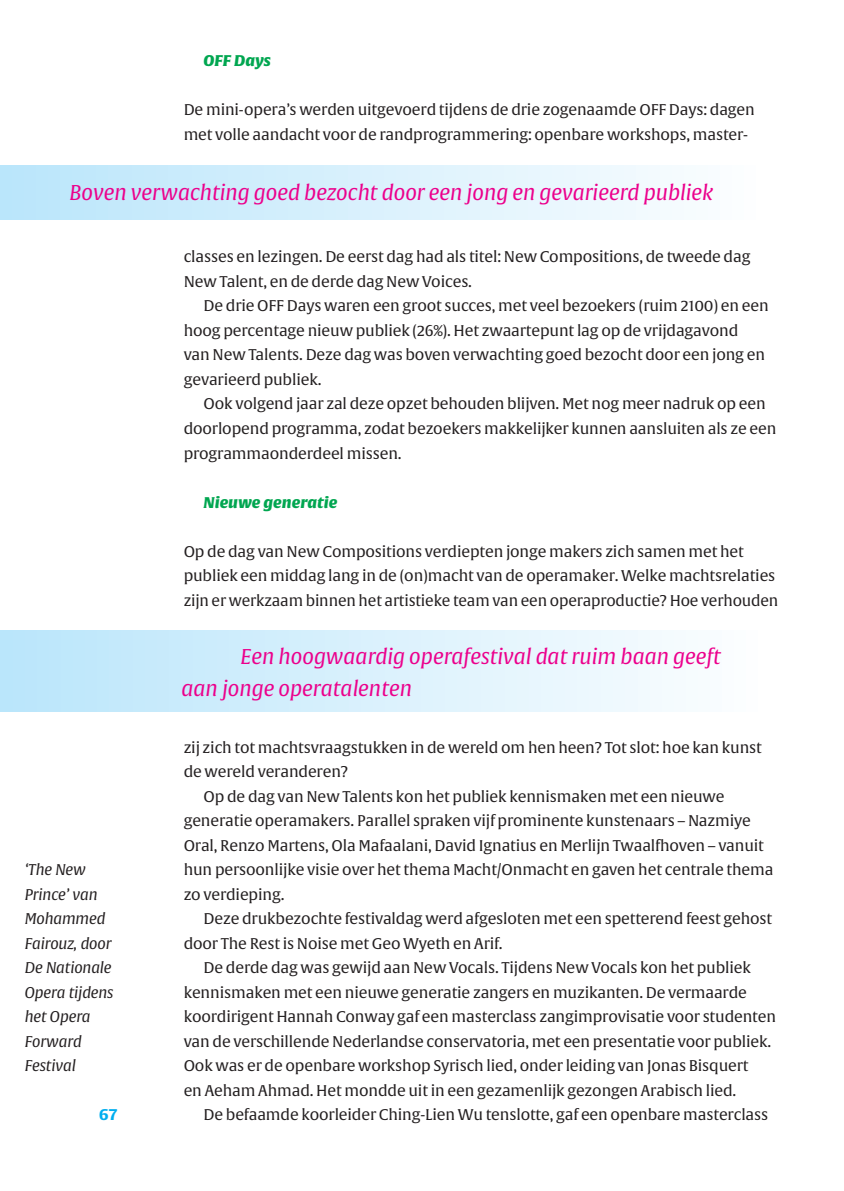
<style>
.page{position:relative;width:844px;height:1191px;background:#fff}
.page>*{position:absolute;margin:0;border:0;box-sizing:border-box;transform-origin:0 0}
.t1{font:italic 21px/31.5px "Alverata PE";color:#ec008c}
.t2{font:15.22px/24.5px "Alverata PE";letter-spacing:-.01em;color:#231f20}
.t3{font:italic 15.22px/24.5px "Alverata PE";letter-spacing:-.01em;color:#231f20}
.t4{font:italic 15.22px "Alverata PE Black";color:#00a650}
.t5{font:800 15.22px "Big Vesta";color:#00aeef}
</style>
<div class="page">
<div style="left:0;top:166px;width:764px;height:53px;background:linear-gradient(to right,#b9e5fb,#fdfeff)"></div>
<div style="left:0;top:630px;width:766px;height:81px;background:linear-gradient(to right,#b9e5fb,#fdfeff)"></div>
<p class="t4" style="left:203px;top:50px;width:69px">OFF Days</p>
<p class="t2" style="left:184px;top:98px;width:572px">De mini-opera’s werden uitgevoerd tijdens de drie zogenaamde OFF Days: dagen met volle aandacht voor de randprogrammering: openbare workshops, master-</p>
<h1 class="t1" style="left:69px;top:177px;width:645px">Boven verwachting goed bezocht door een jong en gevarieerd publiek</h1>
<p class="t2" style="left:184px;top:245px;width:568px">classes en lezingen. De eerst dag had als titel: New Compositions, de tweede dag<br>New Talent, en de derde dag New Voices.</p>
<p class="t2" style="left:184px;top:294px;width:594px;text-indent:20px">De drie OFF Days waren een groot succes, met veel bezoekers (ruim 2100) en een hoog percentage nieuw publiek (26%). Het zwaartepunt lag op de vrijdagavond<br>van New Talents. Deze dag was boven verwachting goed bezocht door een jong en gevarieerd publiek.<br>Ook volgend jaar zal deze opzet behouden blijven. Met nog meer nadruk op een doorlopend programma, zodat bezoekers makkelijker kunnen aansluiten als ze een programmaonderdeel missen.</p>
<p class="t4" style="left:203px;top:491px;width:135px">Nieuwe generatie</p>
<p class="t2" style="left:184px;top:539px;width:596px">Op de dag van New Compositions verdiepten jonge makers zich samen met het publiek een middag lang in de (on)macht van de operamaker. Welke machtsrelaties zijn er werkzaam binnen het artistieke team van een operaproductie? Hoe verhouden</p>
<p class="t3" style="left:25px;top:857px;width:90px">‘The New<br>Prince’ van<br>Mohammed<br>Fairouz, door<br>De Nationale<br>Opera tijdens het Opera<br>Forward<br>Festival</p>
<p class="t5" style="left:99px;top:1105px;width:20px">67</p>
<h1 class="t1" style="left:181px;top:641px;width:541px;text-indent:59px">Een hoogwaardig operafestival dat ruim baan geeft aan jonge operatalenten</h1>
<p class="t2" style="left:184px;top:735px;width:591px">zij zich tot machtsvraagstukken in de wereld om hen heen? Tot slot: hoe kan kunst de wereld veranderen?<br>Op de dag van New Talents kon het publiek kennismaken met een nieuwe generatie operamakers. Parallel spraken vijf prominente kunstenaars – Nazmiye Oral, Renzo Martens, Ola Mafaalani, David Ignatius en Merlijn Twaalfhoven – vanuit hun persoonlijke visie over het thema Macht/Onmacht en gaven het centrale thema zo verdieping.</p>
<p class="t2" style="left:184px;top:906px;width:590px;text-indent:20px">Deze drukbezochte festivaldag werd afgesloten met een spetterend feest gehost door The Rest is Noise met Geo Wyeth en Arif.</p>
<p class="t2" style="left:184px;top:955px;width:594px;text-indent:20px">De derde dag was gewijd aan New Vocals. Tijdens New Vocals kon het publiek kennismaken met een nieuwe generatie zangers en muzikanten. De vermaarde koordirigent Hannah Conway gaf een masterclass zangimprovisatie voor studenten van de verschillende Nederlandse conservatoria, met een presentatie voor publiek.<br>Ook was er de openbare workshop Syrisch lied, onder leiding van Jonas Bisquert<br>en Aeham Ahmad. Het mondde uit in een gezamenlijk gezongen Arabisch lied.</p>
<p class="t2" style="left:203px;top:1102px;width:566px">De befaamde koorleider Ching-Lien Wu tenslotte, gaf een openbare masterclass</p>
</div>
